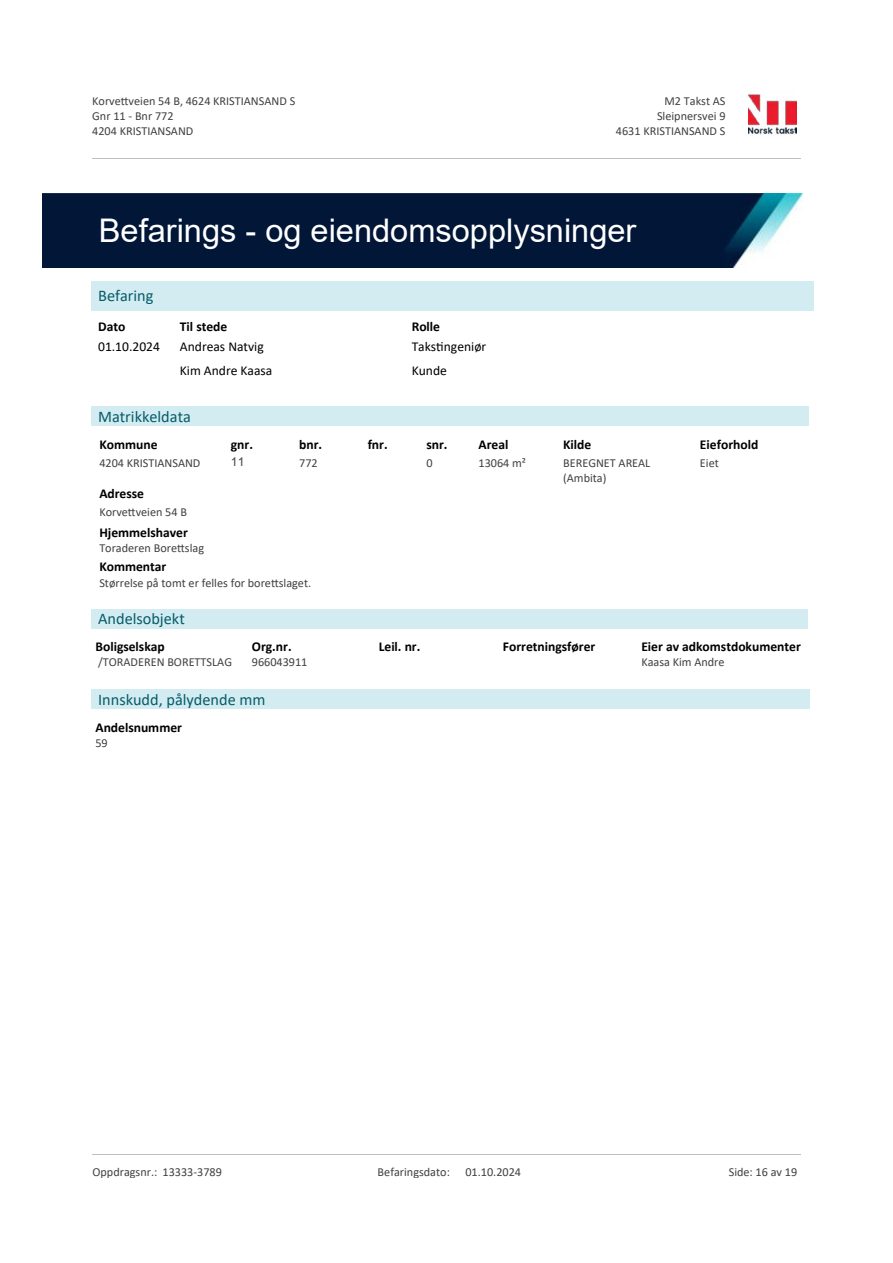
<style>
.page{position:relative;width:893px;height:1263px;background:#fff}
.page>*{position:absolute;margin:0;border:0;box-sizing:border-box;transform-origin:0 0}
.t1{font:32.55px "Arial";color:#fff}
.t2{font:16.35px "Calibri";color:#065c69}
.t3{font:700 13.5px "Calibri";color:#000}
.t4{font:13.5px "Calibri";color:#000}
.t5{font:12.15px/15px "Calibri";color:#404040}
.t6{font:12.15px "Arial";color:#404040}
</style>
<div class="page">
<div style="left:91px;top:281px;width:723px;height:29px;background:#d3ecf1"></div>
<div style="left:91px;top:406px;width:718px;height:20px;background:#d3ecf1"></div>
<div style="left:91px;top:608px;width:717px;height:20px;background:#d3ecf1"></div>
<div style="left:91px;top:689px;width:718px;height:20px;background:#d3ecf1"></div>
<img style="left:43px;top:194px;width:760px;height:73px">
<img style="left:749px;top:94px;width:48px;height:41px">
<hr style="left:92px;top:158px;width:709px;height:1px;background:#c0c0c0">
<hr style="left:92px;top:1154px;width:709px;height:1px;background:#c0c0c0">
<p class="t5" style="left:92px;top:93px;width:205px">Korve琀琀veien 54 B, 4624 KRISTIANSAND S<br>Gnr 11 - Bnr 772<br>4204 KRISTIANSAND</p>
<p class="t5" style="left:664px;top:93px;width:62px">M2 Takst AS</p>
<p class="t5" style="left:657px;top:108px;width:70px">Sleipnersvei 9</p>
<p class="t5" style="left:616px;top:123px;width:111px">4631 KRISTIANSAND S</p>
<h1 class="t1" style="left:99px;top:208px;width:539px">Befarings - og eiendomsopplysninger</h1>
<h2 class="t2" style="left:98px;top:285px;width:57px">Befaring</h2>
<p class="t3" style="left:98px;top:317px;width:29px">Dato</p>
<p class="t3" style="left:180px;top:317px;width:49px">Til stede</p>
<p class="t3" style="left:412px;top:317px;width:30px">Rolle</p>
<p class="t4" style="left:98px;top:337px;width:63px">01.10.2024</p>
<p class="t4" style="left:180px;top:337px;width:85px">Andreas Natvig</p>
<p class="t4" style="left:412px;top:337px;width:76px">Taks琀椀ngeniør</p>
<p class="t4" style="left:180px;top:361px;width:94px">Kim Andre Kaasa</p>
<p class="t4" style="left:412px;top:361px;width:37px">Kunde</p>
<h2 class="t2" style="left:98px;top:405px;width:94px">Matrikkeldata</h2>
<p class="t3" style="left:99px;top:434px;width:60px">Kommune</p>
<p class="t5" style="left:99px;top:455px;width:103px">4204 KRISTIANSAND</p>
<p class="t3" style="left:368px;top:434px;width:22px">fnr.</p>
<p class="t3" style="left:426px;top:434px;width:23px">snr.</p>
<p class="t5" style="left:426px;top:455px;width:8px">0</p>
<p class="t3" style="left:299px;top:434px;width:24px">bnr.</p>
<p class="t5" style="left:299px;top:455px;width:20px">772</p>
<p class="t3" style="left:478px;top:434px;width:31px">Areal</p>
<p class="t5" style="left:478px;top:455px;width:49px">13064 m²</p>
<p class="t3" style="left:231px;top:434px;width:24px">gnr.</p>
<p class="t6" style="left:231px;top:454px;width:15px">11</p>
<p class="t3" style="left:99px;top:484px;width:46px">Adresse</p>
<p class="t5" style="left:99px;top:504px;width:89px">Korve琀琀veien 54 B</p>
<p class="t3" style="left:99px;top:523px;width:90px">Hjemmelshaver</p>
<p class="t5" style="left:99px;top:540px;width:106px">Toraderen Bore琀琀slag</p>
<p class="t3" style="left:99px;top:557px;width:69px">Kommentar</p>
<p class="t5" style="left:99px;top:575px;width:213px">Størrelse på tomt er felles for bore琀琀slaget.</p>
<h2 class="t2" style="left:98px;top:607px;width:88px">Andelsobjekt</h2>
<p class="t3" style="left:563px;top:434px;width:30px">Kilde</p>
<p class="t5" style="left:563px;top:455px;width:89px">BEREGNET AREAL (Ambita)</p>
<p class="t3" style="left:700px;top:434px;width:60px">Eieforhold</p>
<p class="t5" style="left:700px;top:455px;width:20px">Eiet</p>
<p class="t3" style="left:95px;top:637px;width:71px">Boligselskap</p>
<p class="t5" style="left:98px;top:655px;width:135px">/TORADEREN BORETTSLAG</p>
<p class="t3" style="left:252px;top:637px;width:41px">Org.nr.</p>
<p class="t5" style="left:252px;top:655px;width:57px">966043911</p>
<h2 class="t2" style="left:98px;top:688px;width:169px">Innskudd, pålydende mm</h2>
<p class="t3" style="left:95px;top:718px;width:88px">Andelsnummer</p>
<p class="t5" style="left:95px;top:735px;width:14px">59</p>
<p class="t3" style="left:379px;top:637px;width:43px">Leil. nr.</p>
<p class="t3" style="left:503px;top:637px;width:94px">Forretningsfører</p>
<p class="t3" style="left:641px;top:637px;width:161px">Eier av adkomstdokumenter</p>
<p class="t5" style="left:641px;top:655px;width:85px">Kaasa Kim Andre</p>
<p class="t5" style="left:92px;top:1164px;width:131px">Oppdragsnr.: 13333-3789</p>
<p class="t5" style="left:378px;top:1164px;width:74px">Befaringsdato:</p>
<p class="t5" style="left:465px;top:1164px;width:57px">01.10.2024</p>
<p class="t5" style="left:729px;top:1164px;width:70px">Side: 16 av 19</p>
</div>
